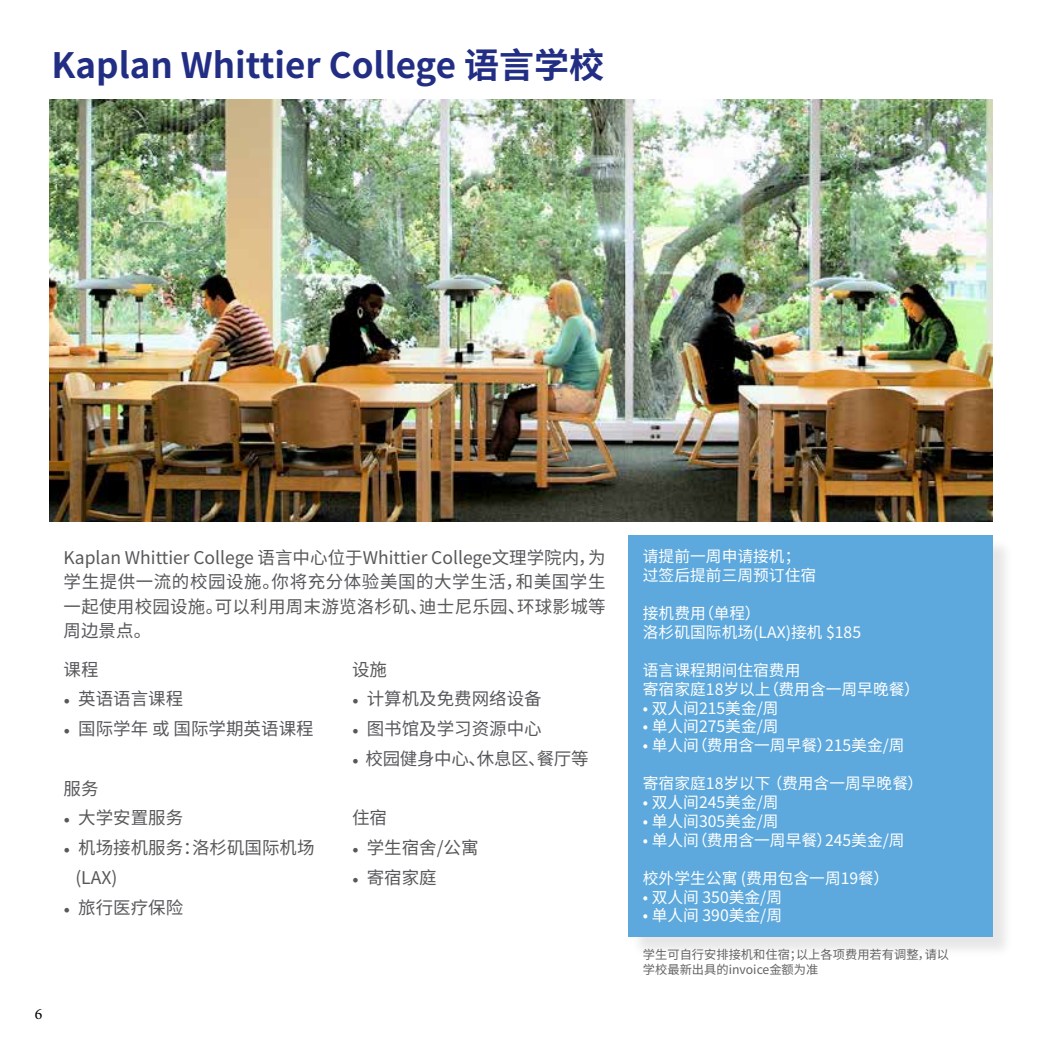
<style>
.page{position:relative;width:1042px;height:1042px;background:#fff}
.page>*{position:absolute;margin:0;border:0;box-sizing:border-box;transform-origin:0 0}
.t1{font:700 35px "Noto Sans Hans";color:#222e84}
.t2{font:17.5px/24.5px "Noto Sans Hans";color:#58585b;text-align:justify}
.t3{font:17.5px "Noto Sans Hans";letter-spacing:-.02em;color:#58585b}
.t4{font:15.75px/18.9px "Noto Sans Hans";color:#fff}
.t5{font:15.75px "Minion Pro";color:#000}
.t6{font:12.25px/14.7px "Noto Sans Hans";color:#636363}
.s1{font-family:"Minion Pro"}
</style>
<div class="page">
<div style="left:630px;top:538px;width:384px;height:420px;background:#000;opacity:.1"></div>
<div style="left:628px;top:535px;width:364px;height:401px;background:#5da9dd"></div>
<img style="left:50px;top:99px;width:942px;height:422px">
<h1 class="t1" style="left:51px;top:46px;width:554px">Kaplan Whittier College 语言学校</h1>
<p class="t2" style="left:64px;top:545px;width:543px">Kaplan Whittier College 语言中心位于Whittier College文理学院内，为学生提供一流的校园设施。你将充分体验美国的大学生活，和美国学生一起使用校园设施。可以利用周末游览洛杉矶、迪士尼乐园、环球影城等周边景点。</p>
<p class="t2" style="left:64px;top:657px;width:36px">课程</p>
<p class="t2" style="left:64px;top:687px;width:121px"><span class="s1">•</span> 英语语言课程</p>
<p class="t2" style="left:64px;top:717px;width:252px"><span class="s1">•</span> 国际学年 或 国际学期英语课程</p>
<p class="t2" style="left:352px;top:657px;width:36px">设施</p>
<p class="t2" style="left:352px;top:687px;width:191px"><span class="s1">•</span> 计算机及免费网络设备</p>
<p class="t2" style="left:352px;top:717px;width:191px"><span class="s1">•</span> 图书馆及学习资源中心</p>
<p class="t3" style="left:352px;top:748px;width:238px"><span class="s1">•</span> 校园健身中心、休息区、餐厅等</p>
<p class="t2" style="left:64px;top:776px;width:36px">服务</p>
<p class="t2" style="left:64px;top:806px;width:121px"><span class="s1">•</span> 大学安置服务</p>
<p class="t2" style="left:75px;top:833px;width:241px;line-height:29.8px;text-indent:-12px"><span class="s1">•</span> 机场接机服务：洛杉矶国际机场(LAX)</p>
<p class="t2" style="left:64px;top:895px;width:121px"><span class="s1">•</span> 旅行医疗保险</p>
<p class="t2" style="left:352px;top:806px;width:36px">住宿</p>
<p class="t2" style="left:352px;top:836px;width:128px"><span class="s1">•</span> 学生宿舍/公寓</p>
<p class="t2" style="left:352px;top:865px;width:86px"><span class="s1">•</span> 寄宿家庭</p>
<p class="t5" style="left:35px;top:1003px;width:9px">6</p>
<p class="t4" style="left:643px;top:547px;width:175px">请提前一周申请接机；过签后提前三周预订住宿</p>
<p class="t4" style="left:643px;top:604px;width:220px">接机费用（单程）<br>洛杉矶国际机场(LAX)接机 $185</p>
<p class="t4" style="left:643px;top:661px;width:278px">语言课程期间住宿费用<br>寄宿家庭18岁以上（费用含一周早晚餐）</p>
<p class="t4" style="left:643px;top:698px;width:137px">• 双人间215美金/周</p>
<p class="t4" style="left:643px;top:717px;width:137px">• 单人间275美金/周</p>
<p class="t4" style="left:643px;top:736px;width:263px">• 单人间（费用含一周早餐）215美金/周</p>
<p class="t4" style="left:643px;top:774px;width:282px">寄宿家庭18岁以下 （费用含一周早晚餐）</p>
<p class="t4" style="left:643px;top:793px;width:137px">• 双人间245美金/周</p>
<p class="t4" style="left:643px;top:812px;width:137px">• 单人间305美金/周</p>
<p class="t4" style="left:643px;top:831px;width:263px">• 单人间（费用含一周早餐）245美金/周</p>
<p class="t4" style="left:643px;top:869px;width:248px">校外学生公寓 (费用包含一周19餐）</p>
<p class="t4" style="left:643px;top:887px;width:141px">• 双人间 350美金/周</p>
<p class="t4" style="left:643px;top:906px;width:141px">• 单人间 390美金/周</p>
<p class="t6" style="left:643px;top:947px;width:308px">学生可自行安排接机和住宿；以上各项费用若有调整，请以学校最新出具的invoice金额为准</p>
</div>
